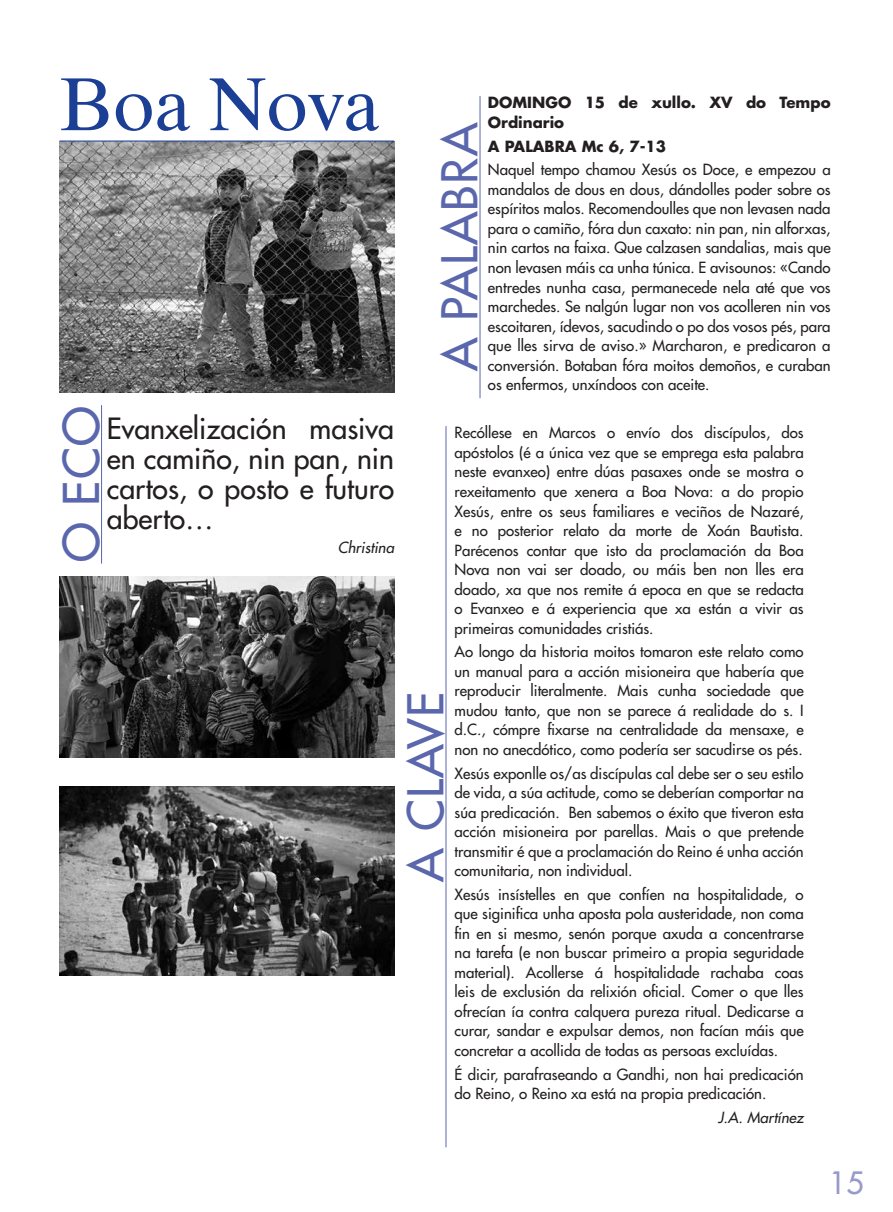
<style>
.page{position:relative;width:893px;height:1212px;background:#fff}
.page>*{position:absolute;margin:0;border:0;box-sizing:border-box;transform-origin:0 0}
.t1{font:75px "Times Ten LT Std";letter-spacing:-.01em;color:#1b3f94}
.t2{font:500 48px "Futura Std";letter-spacing:.03em;color:#5b67ad}
.t3{font:500 30px "Futura Std";color:#979aca}
.t4{font:500 28.5px/30px "Futura Std";color:#231f20;text-align:justify}
.t5{font:500 15px/19.5px "Futura Std";color:#231f20;text-align:justify}
.t6{font:700 15px/19.5px "Futura Std";color:#231f20}
.t7{font:italic 500 15px "Futura Std";color:#231f20}
</style>
<div class="page">
<img style="left:60px;top:142px;width:334px;height:250px">
<img style="left:60px;top:787px;width:334px;height:188px">
<img style="left:60px;top:576px;width:334px;height:181px">
<hr style="left:60px;top:141px;width:334px;height:1px;background:#1b3f94">
<hr style="left:446px;top:426px;width:1px;height:721px;background:#5b67ad">
<hr style="left:101px;top:405px;width:1px;height:159px;background:#5b67ad">
<hr style="left:480px;top:96px;width:1px;height:302px;background:#5b67ad">
<h1 class="t1" style="left:60px;top:60px;width:322px">Boa Nova</h1>
<h2 class="t2" style="left:51px;top:562px;width:157px;rotate:-90deg">O ECO</h2>
<h3 class="t4" style="left:107px;top:414px;width:289px">Evanxelización masiva en camiño, nin pan, nin cartos, o posto e futuro aberto…</h3>
<p class="t7" style="left:338px;top:538px;width:58px">Christina</p>
<h2 class="t2" style="left:430px;top:371px;width:251px;rotate:-90deg">A PALABRA</h2>
<p class="t6" style="left:488px;top:93px;width:344px">DOMINGO 15 de xullo. XV do Tempo<br>Ordinario</p>
<p class="t6" style="left:488px;top:136px;width:180px">A PALABRA Mc 6, 7-13</p>
<p class="t5" style="left:488px;top:160px;width:344px">Naquel tempo chamou Xesús os Doce, e empezou a mandalos de dous en dous, dándolles poder sobre os espíritos malos. Recomendoulles que non levasen nada para o camiño, fóra dun caxato: nin pan, nin alforxas, nin cartos na faixa. Que calzasen sandalias, mais que non levasen máis ca unha túnica. E avisounos: «Cando entredes nunha casa, permanecede nela até que vos marchedes. Se nalgún lugar non vos acolleren nin vos escoitaren, ídevos, sacudindo o po dos vosos pés, para que lles sirva de aviso.» Marcharon, e predicaron a conversión. Botaban fóra moitos demoños, e curaban os enfermos, unxíndoos con aceite.</p>
<h2 class="t2" style="left:396px;top:882px;width:192px;rotate:-90deg">A CLAVE</h2>
<p class="t5" style="left:455px;top:423px;width:351px">Recóllese en Marcos o envío dos discípulos, dos apóstolos (é a única vez que se emprega esta palabra neste evanxeo) entre dúas pasaxes onde se mostra o rexeitamento que xenera a Boa Nova: a do propio Xesús, entre os seus familiares e veciños de Nazaré, e no posterior relato da morte de Xoán Bautista.<br>Parécenos contar que isto da proclamación da Boa Nova non vai ser doado, ou máis ben non lles era doado, xa que nos remite á epoca en que se redacta o Evanxeo e á experiencia que xa están a vivir as primeiras comunidades cristiás.</p>
<p class="t5" style="left:455px;top:642px;width:351px">Ao longo da historia moitos tomaron este relato como un manual para a acción misioneira que habería que reproducir literalmente. Mais cunha sociedade que mudou tanto, que non se parece á realidade do s. I d.C., cómpre fixarse na centralidade da mensaxe, e non no anecdótico, como podería ser sacudirse os pés.</p>
<p class="t5" style="left:455px;top:763px;width:351px">Xesús exponlle os/as discípulas cal debe ser o seu estilo de vida, a súa actitude, como se deberían comportar na súa predicación. Ben sabemos o éxito que tiveron esta acción misioneira por parellas. Mais o que pretende transmitir é que a proclamación do Reino é unha acción comunitaria, non individual.</p>
<p class="t5" style="left:455px;top:884px;width:351px">Xesús insístelles en que confíen na hospitalidade, o que siginifica unha aposta pola austeridade, non coma fin en si mesmo, senón porque axuda a concentrarse na tarefa (e non buscar primeiro a propia seguridade material). Acollerse á hospitalidade rachaba coas leis de exclusión da relixión oficial. Comer o que lles ofrecían ía contra calquera pureza ritual. Dedicarse a curar, sandar e expulsar demos, non facían máis que concretar a acollida de todas as persoas excluídas.</p>
<p class="t5" style="left:455px;top:1064px;width:351px">É dicir, parafraseando a Gandhi, non hai predicación do Reino, o Reino xa está na propia predicación.</p>
<p class="t7" style="left:718px;top:1108px;width:87px">J.A. Martínez</p>
<h3 class="t3" style="left:829px;top:1164px;width:36px">15</h3>
</div>
